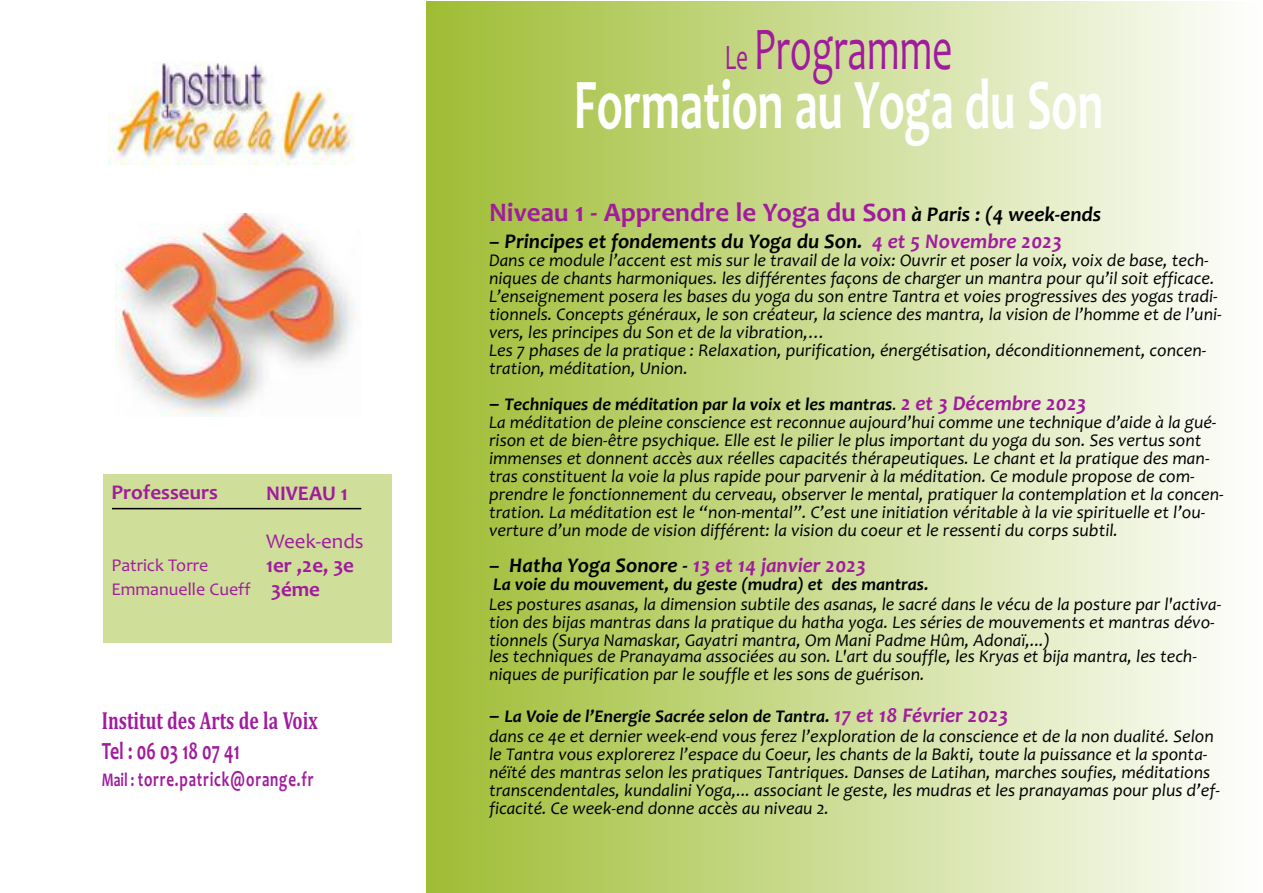
<style>
.page{position:relative;width:1263px;height:893px;background:#fff}
.page>*{position:absolute;margin:0;border:0;box-sizing:border-box;transform-origin:0 0}
.t1{font:700 72px "Candara";color:#fff;scale:.65 1}
.t2{font:61.2px "Candara";color:#a11b9e;scale:.65 1}
.t3{font:700 27px "Candara";color:#a11b9e}
.t4{font:700 24.9px "Cambria";color:#a11b9e;scale:.72 1}
.t5{font:700 24.9px "Candara";color:#a11b9e;scale:.72 1}
.t6{font:italic 700 21px "Candara";color:#000}
.t7{font:700 21px/24px "Candara";color:#a11b9e}
.t8{font:700 21px "Candara";letter-spacing:.055em;color:#a11b9e;scale:.72 1}
.t9{font:21px "Candara";color:#a11b9e}
.t10{font:italic 18px/18px "Candara";color:#000}
.t11{font:italic 700 18px "Candara";color:#000}
.t12{font:18px/24px "Candara";color:#a11b9e}
.s1{font-size:19.35px}
.s2{font-size:36px}
.s3{font-style:italic;font-size:21px;color:#000}
.s4{color:#a11b9e}
.s5{font-weight:700;font-size:21px}
.s6{font-weight:700}
.s7{font-weight:700;font-size:21px;color:#a11b9e}
</style>
<div class="page">
<div style="left:103px;top:475px;width:289px;height:168px;background:#cfde99"></div>
<div style="left:426px;top:1px;width:835px;height:892px;background:linear-gradient(to right,#9fbd33,#fefffe)"></div>
<img style="left:108px;top:61px;width:247px;height:103px">
<hr style="left:112px;top:508px;width:249px;height:1px;background:#000">
<img style="left:115px;top:214px;width:241px;height:202px">
<p class="t7" style="left:111px;top:479px;width:108px">Professeurs</p>
<p class="t12" style="left:111px;top:552px;width:141px">Patrick Torre<br>Emmanuelle Cueff</p>
<p class="t7" style="left:266px;top:481px;width:83px">NIVEAU 1</p>
<p class="t9" style="left:266px;top:529px;width:99px">Week-ends</p>
<p class="t7" style="left:266px;top:553px;width:89px">1er ,2e, 3e<br>3éme</p>
<h3 class="t4" style="left:102px;top:706px;width:301px">Institut des Arts de la Voix</h3>
<h3 class="t5" style="left:102px;top:736px;width:193px">Tel : 06 03 18 07 41</h3>
<p class="t8" style="left:102px;top:766px;width:295px"><span class="s1">Mail :</span> torre.patrick@orange.fr</p>
<h2 class="t2" style="left:725px;top:13px;width:352px"><span class="s2">Le</span> Programme</h2>
<h1 class="t1" style="left:574px;top:61px;width:816px">Formation au Yoga du Son</h1>
<h3 class="t3" style="left:489px;top:196px;width:614px">Niveau 1 - Apprendre le Yoga du Son <span class="s3">à Paris : (4 week-ends</span></h3>
<p class="t6" style="left:489px;top:229px;width:574px">– Principes et fondements du Yoga du Son. <span class="s4">4 et 5 Novembre 2023</span></p>
<p class="t10" style="left:489px;top:251px;width:734px">Dans ce module l’accent est mis sur le travail de la voix: Ouvrir et poser la voix, voix de base, tech&shy;niques de chants harmoniques. les différentes façons de charger un mantra pour qu’il soit efficace.<br>L’enseignement posera les bases du yoga du son entre Tantra et voies progressives des yogas tradi&shy;tionnels. Concepts généraux, le son créateur, la science des mantra, la vision de l’homme et de l’uni&shy;vers, les principes du Son et de la vibration,…<br>Les 7 phases de la pratique : Relaxation, purification, énergétisation, déconditionnement, concen&shy;tration, méditation, Union.</p>
<p class="t10" style="left:489px;top:395px;width:736px"><span class="s5">–</span> <span class="s6">Techniques de méditation par la voix et les mantras</span>. <span class="s7">2 et 3 Décembre 2023<br></span>La méditation de pleine conscience est reconnue aujourd’hui comme une technique d’aide à la gué&shy;rison et de bien-être psychique. Elle est le pilier le plus important du yoga du son. Ses vertus sont immenses et donnent accès aux réelles capacités thérapeutiques. Le chant et la pratique des man&shy;tras constituent la voie la plus rapide pour parvenir à la méditation. Ce module propose de com&shy;prendre le fonctionnement du cerveau, observer le mental, pratiquer la contemplation et la concen&shy;tration. La méditation est le “non-mental”. C’est une initiation véritable à la vie spirituelle et l’ou&shy;verture d’un mode de vision différent: la vision du coeur et le ressenti du corps subtil.</p>
<p class="t6" style="left:489px;top:553px;width:378px">– Hatha Yoga Sonore - <span class="s4">13 et 14 janvier 2023</span></p>
<p class="t11" style="left:493px;top:574px;width:437px">La voie du mouvement, du geste (mudra) et des mantras.</p>
<p class="t10" style="left:489px;top:595px;width:734px">Les postures asanas, la dimension subtile des asanas, le sacré dans le vécu de la posture par l'activa&shy;tion des bijas mantras dans la pratique du hatha yoga. Les séries de mouvements et mantras dévo&shy;tionnels (Surya Namaskar, Gayatri mantra, Om Mani Padme Hûm, Adonaï,...)<br>les techniques de Pranayama associées au son. L'art du souffle, les Kryas et bija mantra, les tech&shy;niques de purification par le souffle et les sons de guérison.</p>
<p class="t10" style="left:489px;top:707px;width:732px"><span class="s5">–</span> <span class="s6">La Voie de l’Energie Sacrée selon de Tantra.</span> <span class="s7">17 et 18 Février 2023<br></span>dans ce 4e et dernier week-end vous ferez l’exploration de la conscience et de la non dualité. Selon le Tantra vous explorerez l’espace du Coeur, les chants de la Bakti, toute la puissance et la sponta&shy;néïté des mantras selon les pratiques Tantriques. Danses de Latihan, marches soufies, méditations transcendentales, kundalini Yoga,... associant le geste, les mudras et les pranayamas pour plus d’ef&shy;ficacité. Ce week-end donne accès au niveau 2.</p>
</div>
